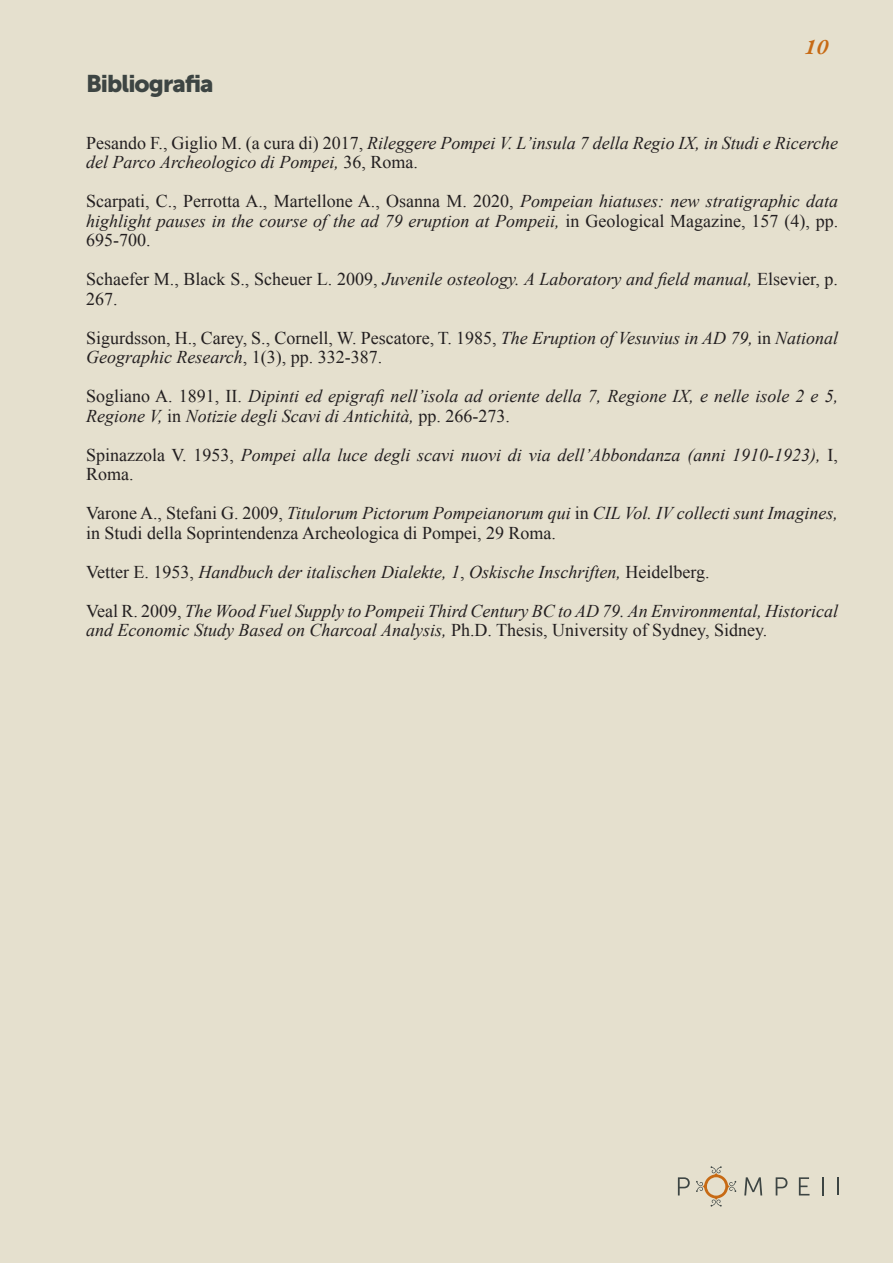
<style>
.page{position:relative;width:893px;height:1263px;background:#e5e0ce}
.page>*{position:absolute;margin:0;border:0;box-sizing:border-box;transform-origin:0 0}
.t1{font:24px "Museo Sans 900";letter-spacing:-.04em;color:#3d4543}
.t2{font:italic 600 22.5px "EB Garamond";color:#c76a14}
.t3{font:italic 18px/19.5px "Times New Roman";color:#231f20}
.t4{font:18px/19.5px "Times New Roman";color:#231f20}
.s1{font-style:normal}
.s2{font-style:italic}
</style>
<div class="page">
<svg style="left:678px;top:1177px;width:12px;height:18px"></svg>
<svg style="left:837px;top:1177px;width:2px;height:18px"></svg>
<svg style="left:822px;top:1177px;width:2px;height:18px"></svg>
<svg style="left:744px;top:1177px;width:18px;height:18px"></svg>
<svg style="left:799px;top:1177px;width:10px;height:18px"></svg>
<svg style="left:776px;top:1177px;width:11px;height:18px"></svg>
<svg style="left:696px;top:1166px;width:40px;height:40px"></svg>
<p class="t2" style="left:805px;top:32px;width:24px">10</p>
<p class="t1" style="left:86px;top:70px;width:129px">Bibliografia</p>
<p class="t3" style="left:86px;top:132px;width:753px"><span class="s1">Pesando F., Giglio M. (a cura di) 2017,</span> Rileggere Pompei V. L’insula 7 della Regio IX, in Studi e Ricerche del Parco Archeologico di Pompei, <span class="s1">36, Roma.</span></p>
<p class="t3" style="left:86px;top:191px;width:753px;text-align:justify"><span class="s1">Scarpati, C., Perrotta A., Martellone A., Osanna M. 2020,</span> Pompeian hiatuses: new stratigraphic data highlight pauses in the course of the ad 79 eruption at Pompeii, <span class="s1">in Geological Magazine, 157 (4), pp.<br>695-700.</span></p>
<p class="t4" style="left:86px;top:269px;width:753px">Schaefer M., Black S., Scheuer L. 2009, <span class="s2">Juvenile osteology. A Laboratory and field manual,</span> Elsevier, p.<br>267.</p>
<p class="t4" style="left:86px;top:328px;width:753px">Sigurdsson, H., Carey, S., Cornell, W. Pescatore, T. 1985, <span class="s2">The Eruption of Vesuvius in AD 79,</span> in <span class="s2">National<br>Geographic Research</span>, 1(3), pp. 332-387.</p>
<p class="t3" style="left:86px;top:386px;width:753px"><span class="s1">Sogliano A. 1891, II.</span> Dipinti ed epigrafi nell’isola ad oriente della 7, Regione IX, e nelle isole 2 e 5,<br>Regione V, <span class="s1">in</span> Notizie degli Scavi di Antichità, <span class="s1">pp. 266-273.</span></p>
<p class="t3" style="left:86px;top:444px;width:753px"><span class="s1">Spinazzola V. 1953,</span> Pompei alla luce degli scavi nuovi di via dell’Abbondanza (anni 1910-1923), <span class="s1">I,<br>Roma.</span></p>
<p class="t4" style="left:86px;top:503px;width:753px">Varone A., Stefani G. 2009, <span class="s2">Titulorum Pictorum Pompeianorum qui</span> in <span class="s2">CIL Vol. IV collecti sunt Imagines, </span>in Studi della Soprintendenza Archeologica di Pompei, 29 Roma.</p>
<p class="t3" style="left:86px;top:561px;width:625px"><span class="s1">Vetter E. 1953,</span> Handbuch der italischen Dialekte, 1<span class="s1">,</span> Oskische Inschriften, <span class="s1">Heidelberg.</span></p>
<p class="t3" style="left:86px;top:600px;width:753px"><span class="s1">Veal R. 2009,</span> The Wood Fuel Supply to Pompeii Third Century BC to AD 79. An Environmental, Historical and Economic Study Based on Charcoal Analysis, <span class="s1">Ph.D. Thesis, University of Sydney, Sidney.</span></p>
</div>
